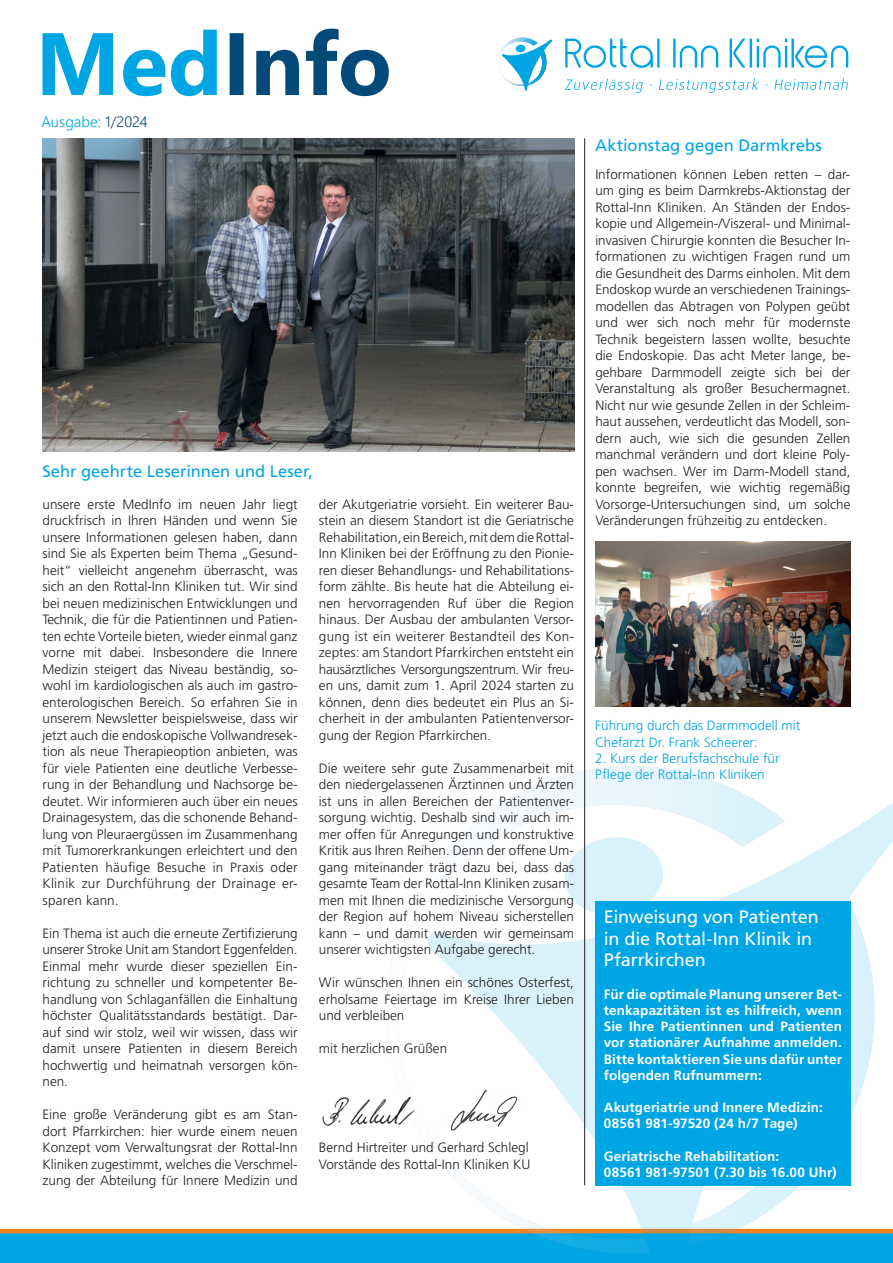
<style>
.page{position:relative;width:893px;height:1263px;background:#fff}
.page>*{position:absolute;margin:0;border:0;box-sizing:border-box;transform-origin:0 0}
.t1{font:18px/21.6px "Frutiger LT Std";letter-spacing:-.01em;color:#fff}
.t2{font:16.5px "Frutiger LT Std";letter-spacing:.005em;color:#00a6e4}
.t3{font:300 15px "Segoe UI";letter-spacing:-.005em;color:#00a6e4}
.t4{font:300 13.5px/16.5px "Frutiger LT Std";color:#231f20;text-align:justify}
.t5{font:700 13.5px/16.2px "Frutiger LT Std";letter-spacing:.01em;color:#fff}
.t6{font:300 13.5px/16.2px "Frutiger LT Std";color:#00a6e4}
.s1{color:#064874}
</style>
<div class="page">
<div style="left:0;top:1233px;width:893px;height:30px;background:#00a6e4"></div>
<hr style="left:0;top:1229px;width:893px;height:4px;background:#f58220">
<svg style="left:500px;top:37px;width:348px;height:56px"></svg>
<svg style="left:410px;top:765px;width:483px;height:489px"></svg>
<svg style="left:562px;top:834px;width:103px;height:84px"></svg>
<svg style="left:0;top:1228px;width:27px;height:6px"></svg>
<svg style="left:230px;top:29px;width:159px;height:67px"></svg>
<svg style="left:43px;top:30px;width:174px;height:66px"></svg>
<img style="left:43px;top:138px;width:531px;height:314px">
<img style="left:595px;top:542px;width:255px;height:165px">
<img style="left:322px;top:1089px;width:231px;height:42px">
<div style="left:595px;top:901px;width:255px;height:284px;background:#00a6e4"></div>
<hr style="left:584px;top:138px;width:1px;height:1047px;background:#231f20">
<p class="t3" style="left:41px;top:110px;width:108px">Ausgabe: <span class="s1">1/2024</span></p>
<p class="t2" style="left:43px;top:462px;width:272px">Sehr geehrte Leserinnen und Leser,</p>
<p class="t4" style="left:43px;top:496px;width:257px">unsere erste MedInfo im neuen Jahr liegt druckfrisch in Ihren Händen und wenn Sie unsere Informationen gelesen haben, dann sind Sie als Experten beim Thema „Gesund&shy;heit“ vielleicht angenehm überrascht, was sich an den Rottal-Inn Kliniken tut. Wir sind bei neuen medizinischen Entwicklungen und Technik, die für die Patientinnen und Patien&shy;ten echte Vorteile bieten, wieder einmal ganz vorne mit dabei. Insbesondere die Innere Medizin steigert das Niveau beständig, so&shy;wohl im kardiologischen als auch im gastro&shy;enterologischen Bereich. So erfahren Sie in unserem Newsletter beispielsweise, dass wir jetzt auch die endoskopische Vollwandresek&shy;tion als neue Therapieoption anbieten, was für viele Patienten eine deutliche Verbesse&shy;rung in der Behandlung und Nachsorge be&shy;deutet. Wir informieren auch über ein neues Drainagesystem, das die schonende Behand&shy;lung von Pleuraergüssen im Zusammenhang mit Tumorerkrankungen erleichtert und den Patienten häufige Besuche in Praxis oder Klinik zur Durchführung der Drainage er&shy;sparen kann.</p>
<p class="t4" style="left:43px;top:925px;width:257px">Ein Thema ist auch die erneute Zertifizierung unserer Stroke Unit am Standort Eggenfelden.<br>Einmal mehr wurde dieser speziellen Ein&shy;richtung zu schneller und kompetenter Be&shy;handlung von Schlaganfällen die Einhaltung höchster Qualitätsstandards bestätigt. Dar&shy;auf sind wir stolz, weil wir wissen, dass wir damit unsere Patienten in diesem Bereich hochwertig und heimatnah versorgen kön&shy;nen.</p>
<p class="t4" style="left:43px;top:1106px;width:257px">Eine große Veränderung gibt es am Stan&shy;dort Pfarrkirchen: hier wurde einem neuen Konzept vom Verwaltungsrat der Rottal-Inn Kliniken zugestimmt, welches die Verschmel&shy;zung der Abteilung für Innere Medizin und</p>
<p class="t4" style="left:319px;top:496px;width:257px">der Akutgeriatrie vorsieht. Ein weiterer Bau&shy;stein an diesem Standort ist die Geriatrische Rehabilitation, ein Bereich, mit dem die Rottal-Inn Kliniken bei der Eröffnung zu den Pionie&shy;ren dieser Behandlungs- und Rehabilitations&shy;form zählte. Bis heute hat die Abteilung ei&shy;nen hervorragenden Ruf über die Region hinaus. Der Ausbau der ambulanten Versor&shy;gung ist ein weiterer Bestandteil des Kon&shy;zeptes: am Standort Pfarrkirchen entsteht ein hausärztliches Versorgungszentrum. Wir freu&shy;en uns, damit zum 1. April 2024 starten zu können, denn dies bedeutet ein Plus an Si&shy;cherheit in der ambulanten Patientenversor&shy;gung der Region Pfarrkirchen.</p>
<p class="t4" style="left:319px;top:760px;width:257px">Die weitere sehr gute Zusammenarbeit mit den niedergelassenen Ärztinnen und Ärzten ist uns in allen Bereichen der Patientenver&shy;sorgung wichtig. Deshalb sind wir auch im&shy;mer offen für Anregungen und konstruktive Kritik aus Ihren Reihen. Denn der offene Um&shy;gang miteinander trägt dazu bei, dass das gesamte Team der Rottal-Inn Kliniken zusam&shy;men mit Ihnen die medizinische Versorgung der Region auf hohem Niveau sicherstellen kann – und damit werden wir gemeinsam unserer wichtigsten Aufgabe gerecht.</p>
<p class="t4" style="left:319px;top:974px;width:257px">Wir wünschen Ihnen ein schönes Osterfest, erholsame Feiertage im Kreise Ihrer Lieben und verbleiben</p>
<p class="t4" style="left:319px;top:1040px;width:130px">mit herzlichen Grüßen</p>
<p class="t4" style="left:319px;top:1139px;width:213px">Bernd Hirtreiter und Gerhard Schlegl<br>Vorstände des Rottal-Inn Kliniken KU</p>
<p class="t2" style="left:595px;top:135px;width:228px">Aktionstag gegen Darmkrebs</p>
<p class="t4" style="left:595px;top:166px;width:257px">Informationen können Leben retten – dar&shy;um ging es beim Darmkrebs-Aktionstag der Rottal-Inn Kliniken. An Ständen der Endos&shy;kopie und Allgemein-/Viszeral- und Minimal&shy;invasiven Chirurgie konnten die Besucher In&shy;formationen zu wichtigen Fragen rund um die Gesundheit des Darms einholen. Mit dem Endoskop wurde an verschiedenen Trainings&shy;modellen das Abtragen von Polypen geübt und wer sich noch mehr für modernste Technik begeistern lassen wollte, besuchte die Endoskopie. Das acht Meter lange, be&shy;gehbare Darmmodell zeigte sich bei der Veranstaltung als großer Besuchermagnet.<br>Nicht nur wie gesunde Zellen in der Schleim&shy;haut aussehen, verdeutlicht das Modell, son&shy;dern auch, wie sich die gesunden Zellen manchmal verändern und dort kleine Poly&shy;pen wachsen. Wer im Darm-Modell stand, konnte begreifen, wie wichtig regemäßig Vorsorge-Untersuchungen sind, um solche Veränderungen frühzeitig zu entdecken.</p>
<p class="t6" style="left:595px;top:718px;width:207px">Führung durch das Darmmodell mit<br>Chefarzt Dr. Frank Scheerer:</p>
<p class="t6" style="left:595px;top:750px;width:186px">2. Kurs der Berufsfachschule für<br>Pflege der Rottal-Inn Kliniken</p>
<h1 class="t1" style="left:604px;top:906px;width:216px">Einweisung von Patienten in die Rottal-Inn Klinik in<br>Pfarrkirchen</h1>
<p class="t5" style="left:604px;top:986px;width:240px;text-align:justify">Für die optimale Planung unserer Bet&shy;tenkapazitäten ist es hilfreich, wenn Sie Ihre Patientinnen und Patienten vor stationärer Aufnahme anmelden.<br>Bitte kontaktieren Sie uns dafür unter folgenden Rufnummern:</p>
<p class="t5" style="left:604px;top:1099px;width:221px">Akutgeriatrie und Innere Medizin:<br>08561 981-97520 (24 h/7 Tage)</p>
<p class="t5" style="left:604px;top:1148px;width:234px">Geriatrische Rehabilitation:<br>08561 981-97501 (7.30 bis 16.00 Uhr)</p>
</div>
